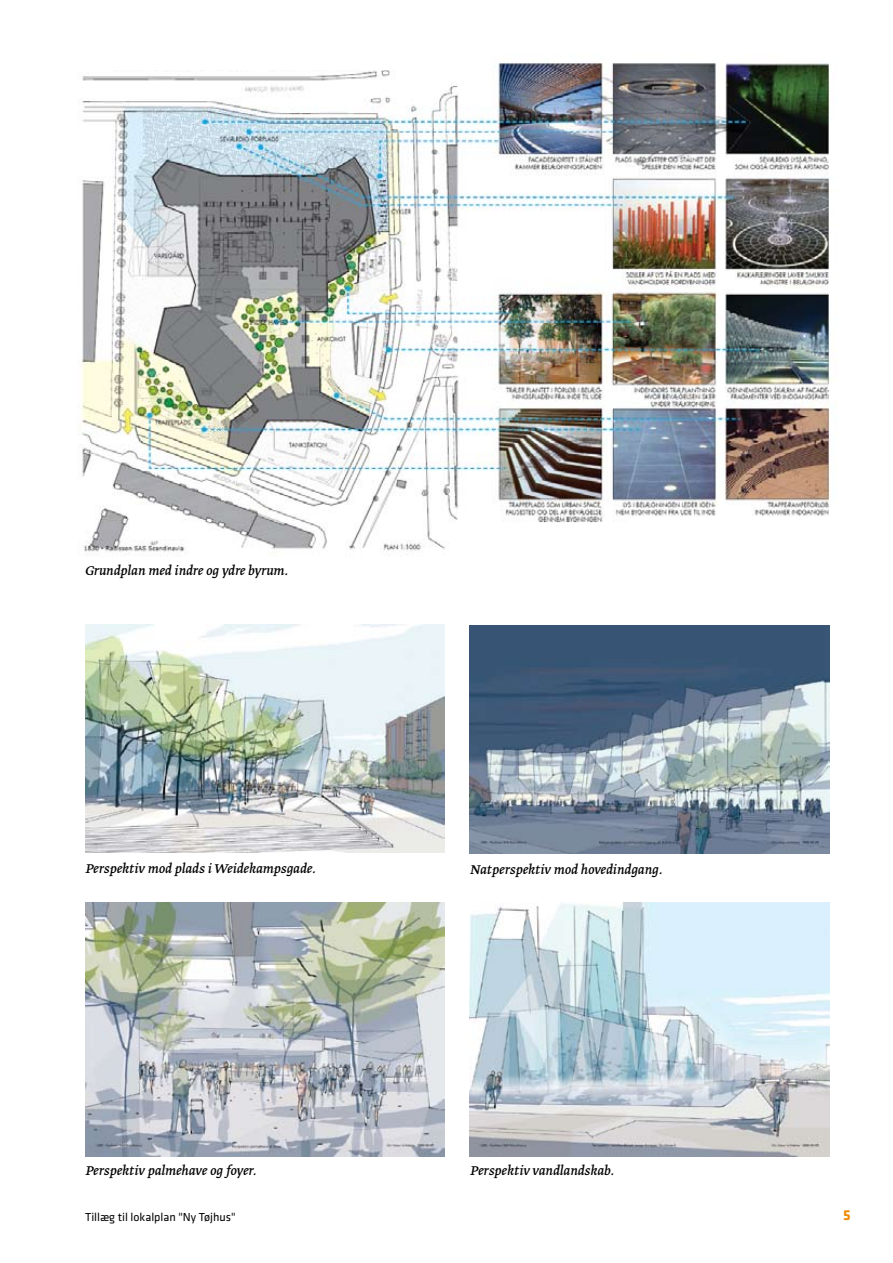
<style>
.page{position:relative;width:893px;height:1263px;background:#fff}
.page>*{position:absolute;margin:0;border:0;box-sizing:border-box;transform-origin:0 0}
.t1{font:italic 15px "Greta Text";color:#000}
.t2{font:700 15px "Klavika";color:#f08a00}
.t3{font:12px "Klavika";color:#000}
</style>
<div class="page">
<img style="left:85px;top:624px;width:359px;height:228px">
<img style="left:470px;top:903px;width:359px;height:253px">
<img style="left:470px;top:626px;width:359px;height:227px">
<img style="left:85px;top:903px;width:359px;height:254px">
<img style="left:79px;top:55px;width:751px;height:501px">
<div style="left:91px;top:25px;width:319px;height:45px;background:#fff"></div>
<div style="left:629px;top:517px;width:217px;height:46px;background:#fff"></div>
<p class="t1" style="left:85px;top:564px;width:205px">Grundplan med indre og ydre byrum.</p>
<p class="t1" style="left:85px;top:862px;width:232px">Perspektiv mod plads i Weidekampsgade.</p>
<p class="t1" style="left:470px;top:863px;width:194px">Natperspektiv mod hovedindgang.</p>
<p class="t1" style="left:85px;top:1164px;width:173px">Perspektiv palmehave og foyer.</p>
<p class="t1" style="left:470px;top:1164px;width:146px">Perspektiv vandlandskab.</p>
<p class="t3" style="left:85px;top:1212px;width:152px">Tillæg til lokalplan "Ny Tøjhus"</p>
<p class="t2" style="left:843px;top:1209px;width:9px">5</p>
</div>
